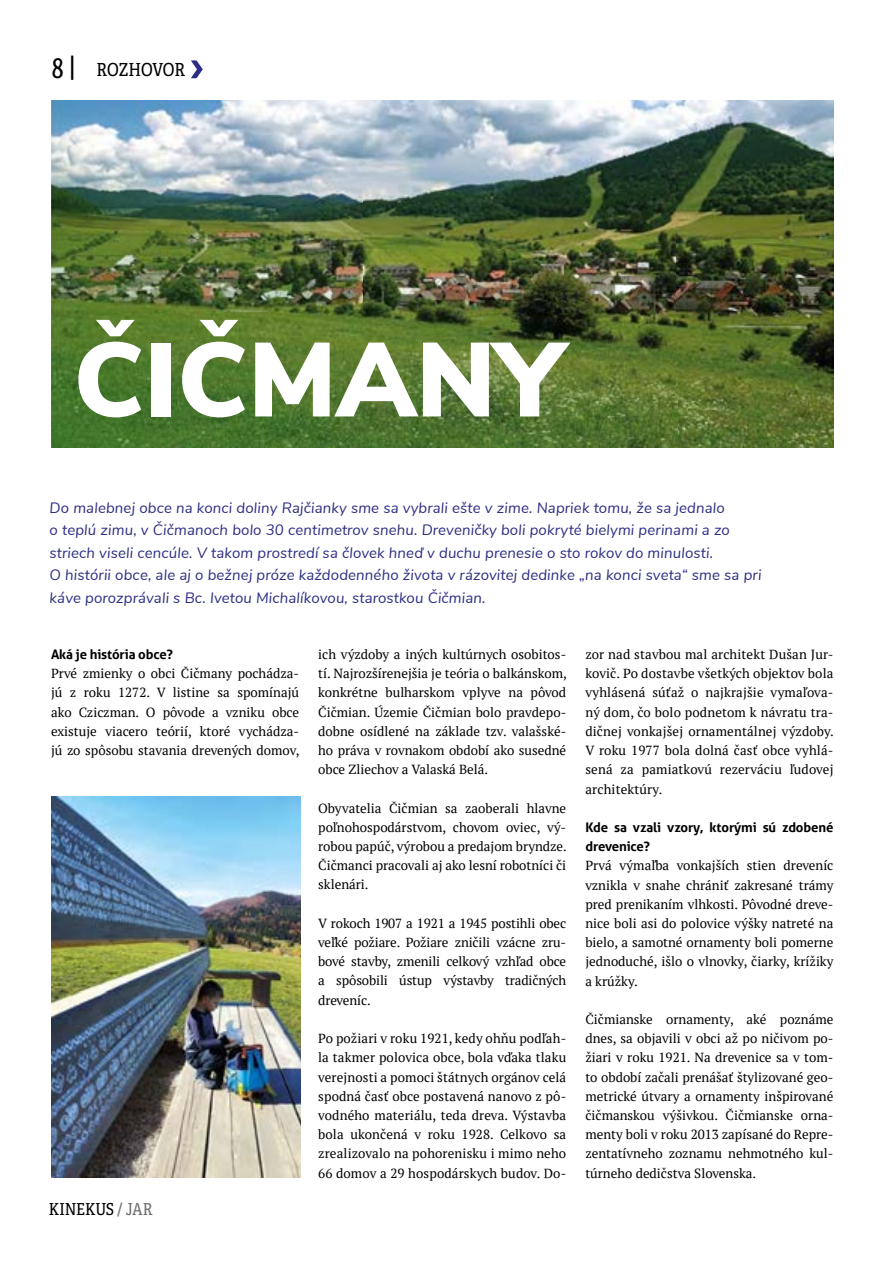
<style>
.page{position:relative;width:893px;height:1263px;background:#fff}
.page>*{position:absolute;margin:0;border:0;box-sizing:border-box;transform-origin:0 0}
.t1{font:900 104.7px "Nunito Sans";color:#fff}
.t2{font:27px "Adelle Condensed";color:#000}
.t3{font:18px "Adelle Condensed";letter-spacing:-.01em;color:#000}
.t4{font:16.5px "Adelle Condensed";letter-spacing:-.01em;color:#000}
.t5{font:italic 15px/22.5px "Nunito Sans";letter-spacing:.01em;color:#2d2e83}
.t6{font:13.2px/19.2px "PT Serif";color:#000;text-align:justify}
.t7{font:700 13.2px/19.2px "Aller";letter-spacing:-.01em;color:#000}
.s1{color:#706f6f}
</style>
<div class="page">
<img style="left:51px;top:797px;width:249px;height:381px">
<img style="left:51px;top:100px;width:782px;height:348px">
<svg style="left:191px;top:60px;width:12px;height:18px"></svg>
<h2 class="t2" style="left:51px;top:48px;width:26px">8 |</h2>
<h3 class="t3" style="left:97px;top:56px;width:90px">ROZHOVOR</h3>
<h1 class="t1" style="left:74px;top:303px;width:492px">ČIČMANY</h1>
<p class="t5" style="left:50px;top:496px;width:713px">Do malebnej obce na konci doliny Rajčianky sme sa vybrali ešte v zime. Napriek tomu, že sa jednalo<br>o teplú zimu, v Čičmanoch bolo 30 centimetrov snehu. Dreveničky boli pokryté bielymi perinami a zo striech viseli cencúle. V takom prostredí sa človek hneď v duchu prenesie o sto rokov do minulosti.<br>O histórii obce, ale aj o bežnej próze každodenného života v rázovitej dedinke „na konci sveta“ sme sa pri káve porozprávali s Bc. Ivetou Michalíkovou, starostkou Čičmian.</p>
<p class="t7" style="left:51px;top:644px;width:123px">Aká je história obce?</p>
<p class="t6" style="left:51px;top:664px;width:250px">Prvé zmienky o obci Čičmany pochádza&shy;jú z roku 1272. V listine sa spomínajú ako Cziczman. O pôvode a vzniku obce existuje viacero teórií, ktoré vychádza&shy;jú zo spôsobu stavania drevených domov,</p>
<p class="t4" style="left:49px;top:1197px;width:105px">KINEKUS <span class="s1">/ JAR</span></p>
<p class="t6" style="left:318px;top:644px;width:250px">ich výzdoby a iných kultúrnych osobitos&shy;tí. Najrozšírenejšia je teória o balkánskom, konkrétne bulharskom vplyve na pôvod Čičmian. Územie Čičmian bolo pravdepo&shy;dobne osídlené na základe tzv. valašské&shy;ho práva v rovnakom období ako susedné obce Zliechov a Valaská Belá.</p>
<p class="t6" style="left:318px;top:798px;width:250px">Obyvatelia Čičmian sa zaoberali hlavne poľnohospodárstvom, chovom oviec, vý&shy;robou papúč, výrobou a predajom bryndze.<br>Čičmanci pracovali aj ako lesní robotníci či sklenári.</p>
<p class="t6" style="left:318px;top:913px;width:250px">V rokoch 1907 a 1921 a 1945 postihli obec veľké požiare. Požiare zničili vzácne zru&shy;bové stavby, zmenili celkový vzhľad obce a spôsobili ústup výstavby tradičných dreveníc.</p>
<p class="t6" style="left:318px;top:1029px;width:250px">Po požiari v roku 1921, kedy ohňu podľah&shy;la takmer polovica obce, bola vďaka tlaku verejnosti a pomoci štátnych orgánov celá spodná časť obce postavená nanovo z pô&shy;vodného materiálu, teda dreva. Výstavba bola ukončená v roku 1928. Celkovo sa zrealizovalo na pohorenisku i mimo neho 66 domov a 29 hospodárskych budov. Do-</p>
<p class="t6" style="left:585px;top:645px;width:250px">zor nad stavbou mal architekt Dušan Jur&shy;kovič. Po dostavbe všetkých objektov bola vyhlásená súťaž o najkrajšie vymaľova&shy;ný dom, čo bolo podnetom k návratu tra&shy;dičnej vonkajšej ornamentálnej výzdoby.<br>V roku 1977 bola dolná časť obce vyhlá&shy;sená za pamiatkovú rezerváciu ľudovej architektúry.</p>
<p class="t7" style="left:585px;top:817px;width:250px">Kde sa vzali vzory, ktorými sú zdobené drevenice?</p>
<p class="t6" style="left:585px;top:856px;width:250px">Prvá výmaľba vonkajších stien dreveníc vznikla v snahe chrániť zakresané trámy pred prenikaním vlhkosti. Pôvodné dreve&shy;nice boli asi do polovice výšky natreté na bielo, a samotné ornamenty boli pomerne jednoduché, išlo o vlnovky, čiarky, krížiky a krúžky.</p>
<p class="t6" style="left:585px;top:1009px;width:250px">Čičmianske ornamenty, aké poznáme dnes, sa objavili v obci až po ničivom po&shy;žiari v roku 1921. Na drevenice sa v tom&shy;to období začali prenášať štylizované geo&shy;metrické útvary a ornamenty inšpirované čičmanskou výšivkou. Čičmianske orna&shy;menty boli v roku 2013 zapísané do Repre&shy;zentatívneho zoznamu nehmotného kul&shy;túrneho dedičstva Slovenska.</p>
</div>
